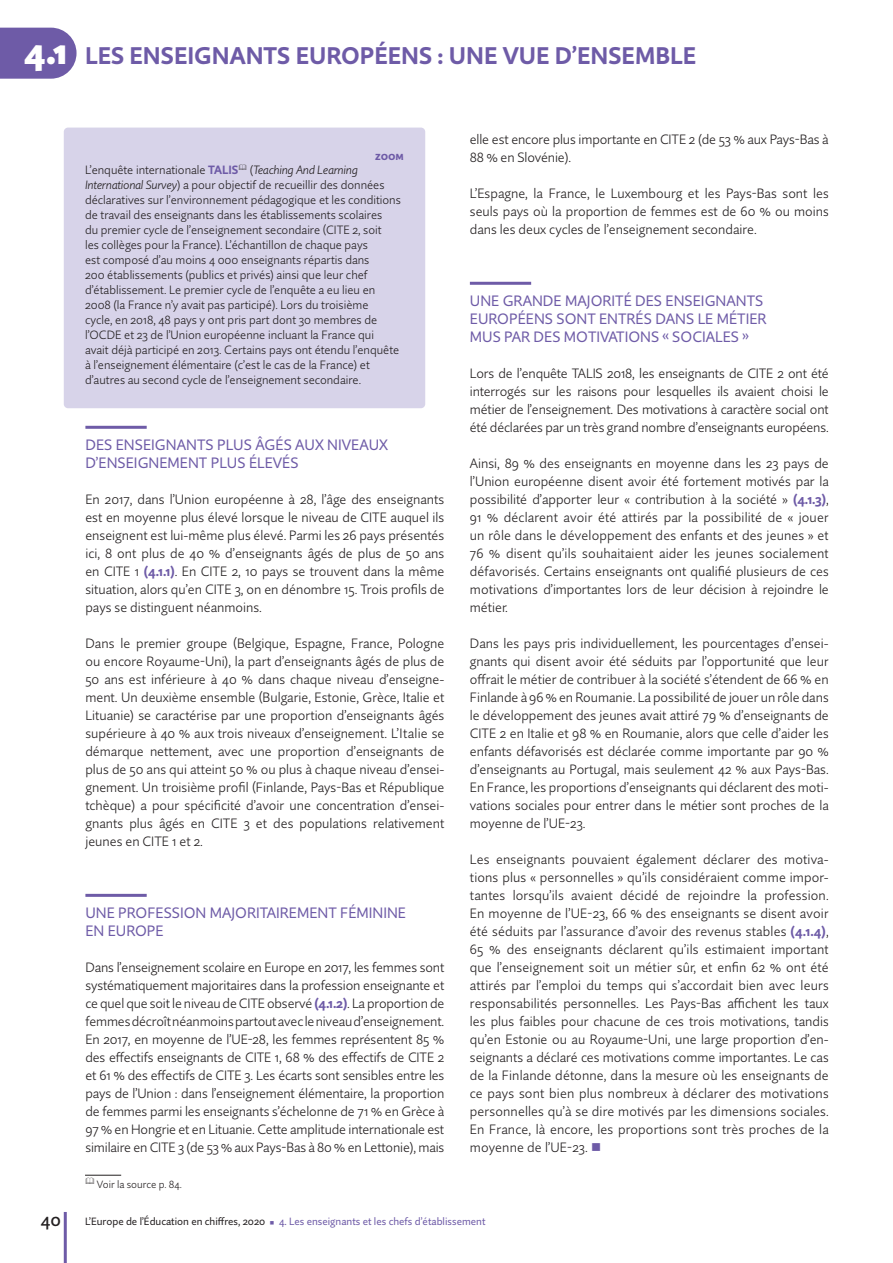
<style>
.page{position:relative;width:893px;height:1263px;background:#fff}
.page>*{position:absolute;margin:0;border:0;box-sizing:border-box;transform-origin:0 0}
.Numéro_Chapitre{font:900 36px "Quire Sans Pro";color:#fff}
.Titre_Chapitre{font:700 24px "Quire Sans Pro";color:#6e5ba7}
.t1{font:500 18px "Quire Sans Pro";color:#231f20}
.Titre_niveau_I{font:15px/18px "Quire Sans Pro";color:#6e5ba7}
.Texte_courant{font:300 13.5px/18px "Quire Sans Pro";color:#231f20;text-align:justify}
.Encadré{font:300 12px/15px "Quire Sans Pro";color:#231f20}
.Zoom{font:700 12px "Quire Sans Pro";color:#6e5ba7}
.t2{font:10.5px "Quire Sans Pro";color:#6e5ba7}
.Astérisque{font:300 10.5px "Quire Sans Pro";color:#231f20}
.s1{font-weight:700;color:#6e5ba7}
.s2{font-style:italic}
.s3{color:#6e5ba7}
.s4{color:#231f20}
</style>
<div class="page">
<hr style="left:64px;top:1212px;width:3px;height:51px;background:#6e5ba7">
<svg style="left:0;top:28px;width:77px;height:51px"></svg>
<div style="left:64px;top:128px;width:361px;height:280px;background:#d7d3e9;border-radius:4px"></div>
<hr style="left:85px;top:1175px;width:36px;height:1px;background:#231f20">
<p class="Numéro_Chapitre" style="left:24px;top:28px;width:45px">4.1</p>
<p class="Titre_Chapitre" style="left:85px;top:40px;width:613px">LES ENSEIGNANTS EUROPÉENS : UNE VUE D’ENSEMBLE</p>
<p class="Zoom" style="left:375px;top:148px;width:30px">zoom</p>
<p class="Encadré" style="left:85px;top:163px;width:317px">L’enquête internationale <span class="s1">TALIS</span> (<span class="s2">Teaching And Learning International Survey</span>) a pour objectif de recueillir des données déclaratives sur l’environnement pédagogique et les conditions de travail des enseignants dans les établissements scolaires<br>du premier cycle de l’enseignement secondaire (CITE 2, soit<br>les collèges pour la France). L’échantillon de chaque pays<br>est composé d’au moins 4 000 enseignants répartis dans<br>200 établissements (publics et privés) ainsi que leur chef d’établissement. Le premier cycle de l’enquête a eu lieu en 2008 (la France n’y avait pas participé). Lors du troisième<br>cycle, en 2018, 48 pays y ont pris part dont 30 membres de l’OCDE et 23 de l’Union européenne incluant la France qui<br>avait déjà participé en 2013. Certains pays ont étendu l’enquête à l’enseignement élémentaire (c’est le cas de la France) et d’autres au second cycle de l’enseignement secondaire.</p>
<p class="Titre_niveau_I" style="left:85px;top:436px;width:304px">DES ENSEIGNANTS PLUS ÂGÉS AUX NIVEAUX<br>D’ENSEIGNEMENT PLUS ÉLEVÉS</p>
<p class="Texte_courant" style="left:85px;top:490px;width:360px">En 2017, dans l’Union européenne à 28, l’âge des enseignants est en moyenne plus élevé lorsque le niveau de CITE auquel ils enseignent est lui-même plus élevé. Parmi les 26 pays présentés ici, 8 ont plus de 40 % d’enseignants âgés de plus de 50 ans en CITE 1 <span class="s1">(4.1.1)</span>. En CITE 2, 10 pays se trouvent dans la même situation, alors qu’en CITE 3, on en dénombre 15. Trois profils de pays se distinguent néanmoins.</p>
<p class="Texte_courant" style="left:85px;top:634px;width:360px">Dans le premier groupe (Belgique, Espagne, France, Pologne ou encore Royaume-Uni), la part d’enseignants âgés de plus de 50 ans est inférieure à 40 % dans chaque niveau d’enseigne&shy;ment. Un deuxième ensemble (Bulgarie, Estonie, Grèce, Italie et Lituanie) se caractérise par une proportion d’enseignants âgés supérieure à 40 % aux trois niveaux d’enseignement. L’Italie se démarque nettement, avec une proportion d’enseignants de plus de 50 ans qui atteint 50 % ou plus à chaque niveau d’ensei&shy;gnement. Un troisième profil (Finlande, Pays-Bas et République tchèque) a pour spécificité d’avoir une concentration d’ensei&shy;gnants plus âgés en CITE 3 et des populations relativement jeunes en CITE 1 et 2.</p>
<p class="Titre_niveau_I" style="left:85px;top:904px;width:322px">UNE PROFESSION MAJORITAIREMENT FÉMININE<br>EN EUROPE</p>
<p class="Texte_courant" style="left:85px;top:958px;width:360px">Dans l’enseignement scolaire en Europe en 2017, les femmes sont systématiquement majoritaires dans la profession enseignante et ce quel que soit le niveau de CITE observé <span class="s1">(4.1.2)</span>. La proportion de femmes décroît néanmoins partout avec le niveau d’enseignement.<br>En 2017, en moyenne de l’UE-28, les femmes représentent 85 % des effectifs enseignants de CITE 1, 68 % des effectifs de CITE 2 et 61 % des effectifs de CITE 3. Les écarts sont sensibles entre les pays de l’Union : dans l’enseignement élémentaire, la proportion de femmes parmi les enseignants s’échelonne de 71 % en Grèce à 97 % en Hongrie et en Lituanie. Cette amplitude internationale est similaire en CITE 3 (de 53 % aux Pays-Bas à 80 % en Lettonie), mais</p>
<p class="Astérisque" style="left:97px;top:1178px;width:87px">Voir la source p. 84.</p>
<p class="Texte_courant" style="left:470px;top:130px;width:360px">elle est encore plus importante en CITE 2 (de 53 % aux Pays-Bas à<br>88 % en Slovénie).</p>
<p class="Texte_courant" style="left:470px;top:184px;width:360px">L’Espagne, la France, le Luxembourg et les Pays-Bas sont les seuls pays où la proportion de femmes est de 60 % ou moins dans les deux cycles de l’enseignement secondaire.</p>
<p class="Titre_niveau_I" style="left:470px;top:292px;width:298px">UNE GRANDE MAJORITÉ DES ENSEIGNANTS<br>EUROPÉENS SONT ENTRÉS DANS LE MÉTIER<br>MUS PAR DES MOTIVATIONS « SOCIALES »</p>
<p class="Texte_courant" style="left:470px;top:364px;width:360px">Lors de l’enquête TALIS 2018, les enseignants de CITE 2 ont été interrogés sur les raisons pour lesquelles ils avaient choisi le métier de l’enseignement. Des motivations à caractère social ont été déclarées par un très grand nombre d’enseignants européens.</p>
<p class="Texte_courant" style="left:470px;top:454px;width:360px">Ainsi, 89 % des enseignants en moyenne dans les 23 pays de l’Union européenne disent avoir été fortement motivés par la possibilité d’apporter leur « contribution à la société » <span class="s1">(4.1.3)</span>, 91 % déclarent avoir été attirés par la possibilité de « jouer un rôle dans le développement des enfants et des jeunes » et 76 % disent qu’ils souhaitaient aider les jeunes socialement défavorisés. Certains enseignants ont qualifié plusieurs de ces motivations d’importantes lors de leur décision à rejoindre le métier.</p>
<p class="Texte_courant" style="left:470px;top:634px;width:360px">Dans les pays pris individuellement, les pourcentages d’ensei&shy;gnants qui disent avoir été séduits par l’opportunité que leur offrait le métier de contribuer à la société s’étendent de 66 % en Finlande à 96 % en Roumanie. La possibilité de jouer un rôle dans le développement des jeunes avait attiré 79 % d’enseignants de CITE 2 en Italie et 98 % en Roumanie, alors que celle d’aider les enfants défavorisés est déclarée comme importante par 90 % d’enseignants au Portugal, mais seulement 42 % aux Pays-Bas.<br>En France, les proportions d’enseignants qui déclarent des moti&shy;vations sociales pour entrer dans le métier sont proches de la moyenne de l’UE-23.</p>
<p class="Texte_courant" style="left:470px;top:850px;width:360px">Les enseignants pouvaient également déclarer des motiva&shy;tions plus « personnelles » qu’ils considéraient comme impor&shy;tantes lorsqu’ils avaient décidé de rejoindre la profession.<br>En moyenne de l’UE-23, 66 % des enseignants se disent avoir été séduits par l’assurance d’avoir des revenus stables <span class="s1">(4.1.4)</span>, 65 % des enseignants déclarent qu’ils estimaient important que l’enseignement soit un métier sûr, et enfin 62 % ont été attirés par l’emploi du temps qui s’accordait bien avec leurs responsabilités personnelles. Les Pays-Bas affichent les taux les plus faibles pour chacune de ces trois motivations, tandis qu’en Estonie ou au Royaume-Uni, une large proportion d’en&shy;seignants a déclaré ces motivations comme importantes. Le cas de la Finlande détonne, dans la mesure où les enseignants de ce pays sont bien plus nombreux à déclarer des motivations personnelles qu’à se dire motivés par les dimensions sociales.<br>En France, là encore, les proportions sont très proches de la moyenne de l’UE-23. <span class="s3">■</span></p>
<h3 class="t1" style="left:41px;top:1208px;width:22px">40</h3>
<p class="t2" style="left:85px;top:1215px;width:402px"><span class="s4">L’Europe de l’Éducation en chiffres, 2020</span> ■ 4. Les enseignants et les chefs d’établissement</p>
</div>
